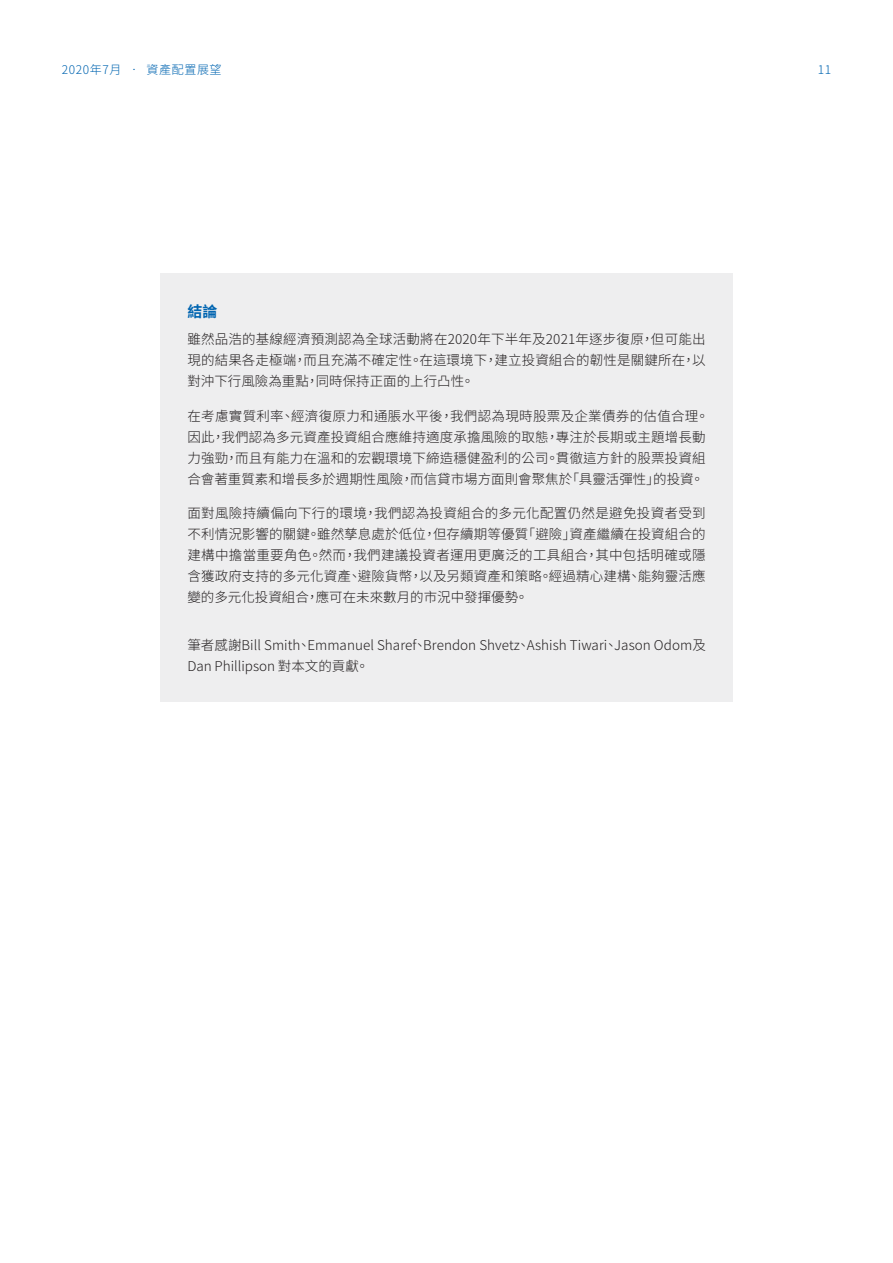
<style>
.page{position:relative;width:893px;height:1263px;background:#fff}
.page>*{position:absolute;margin:0;border:0;box-sizing:border-box;transform-origin:0 0}
.t1{font:700 15px "Noto Sans CJ Ktc";color:#0165b1}
.t2{font:300 13.5px/21px "Noto Sans CJ Ktc";letter-spacing:.01em;color:#231f20;text-align:justify}
.t3{font:300 12px "Noto Sans CJ Ktc";letter-spacing:.05em;color:#0165b1}
</style>
<div class="page">
<div style="left:160px;top:274px;width:572px;height:428px;background:#eeeeef"></div>
<p class="t3" style="left:62px;top:63px;width:161px">2020年7月 • 資產配置展望</p>
<p class="t3" style="left:818px;top:63px;width:15px">11</p>
<p class="t1" style="left:187px;top:303px;width:31px">結論</p>
<p class="t2" style="left:187px;top:329px;width:520px">雖然品浩的基線經濟預測認為全球活動將在2020年下半年及2021年逐步復原，但可能出現的結果各走極端，而且充滿不確定性。在這環境下，建立投資組合的韌性是關鍵所在，以對沖下行風險為重點，同時保持正面的上行凸性。</p>
<p class="t2" style="left:187px;top:406px;width:523px;text-align:left">在考慮實質利率、經濟復原力和通脹水平後，我們認為現時股票及企業債券的估值合理。因此，我們認為多元資產投資組合應維持適度承擔風險的取態，專注於長期或主題增長動力強勁，而且有能力在溫和的宏觀環境下締造穩健盈利的公司。貫徹這方針的股票投資組合會著重質素和增長多於週期性風險，而信貸市場方面則會聚焦於「具靈活彈性」的投資。</p>
<p class="t2" style="left:187px;top:503px;width:520px">面對風險持續偏向下行的環境，我們認為投資組合的多元化配置仍然是避免投資者受到不利情況影響的關鍵。雖然孳息處於低位，但存續期等優質「避險」資產繼續在投資組合的建構中擔當重要角色。然而，我們建議投資者運用更廣泛的工具組合，其中包括明確或隱含獲政府支持的多元化資產、避險貨幣，以及另類資產和策略。經過精心建構、能夠靈活應變的多元化投資組合，應可在未來數月的市況中發揮優勢。</p>
<p class="t2" style="left:187px;top:635px;width:520px">筆者感謝Bill Smith、Emmanuel Sharef、Brendon Shvetz、Ashish Tiwari、Jason Odom及<br>Dan Phillipson 對本文的貢獻。</p>
</div>
